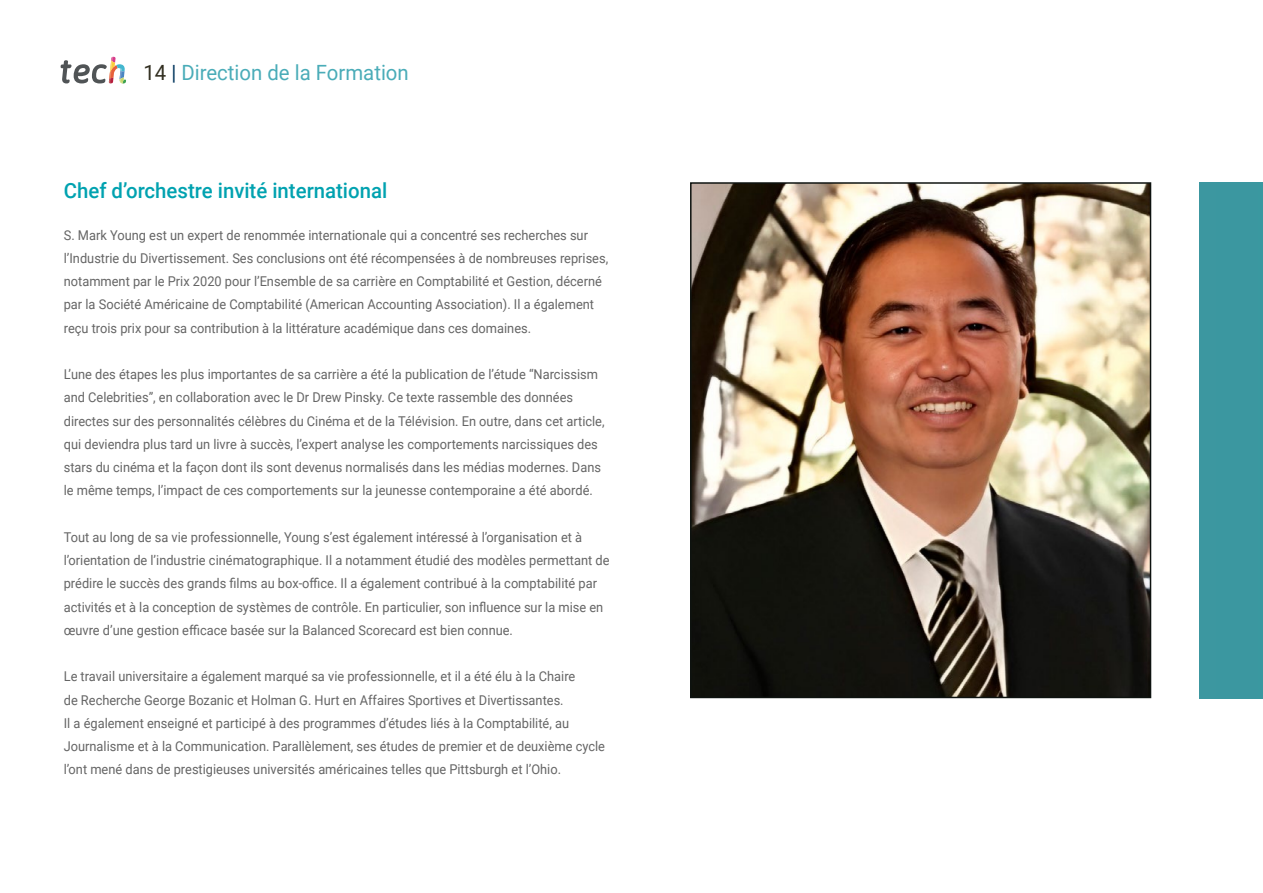
<style>
.page{position:relative;width:1263px;height:893px;background:#fff}
.page>*{position:absolute;margin:0;border:0;box-sizing:border-box;transform-origin:0 0}
.t1{font:500 21px "Roboto";color:#00a2b0}
.t2{font:21px "Roboto";color:#4aacb8}
.t3{font:13.5px/23.2px "Roboto";color:#656565;scale:.95 1}
.s1{color:#312e20}
.s2{color:#00355c}
</style>
<div class="page">
<div style="left:1199px;top:182px;width:64px;height:516px;background:#3b97a0"></div>
<svg style="left:61px;top:57px;width:65px;height:27px"></svg>
<img style="left:693px;top:185px;width:455px;height:510px">
<div style="left:690px;top:182px;width:461px;height:516px;border:2px solid #0e1310"></div>
<h1 class="t2" style="left:144px;top:57px;width:267px"><span class="s1">14</span> <span class="s2">|</span> Direction de la Formation</h1>
<h1 class="t1" style="left:64px;top:176px;width:325px">Chef d’orchestre invité international</h1>
<p class="t3" style="left:64px;top:223px;width:575px">S. Mark Young est un expert de renommée internationale qui a concentré ses recherches sur l’Industrie du Divertissement. Ses conclusions ont été récompensées à de nombreuses reprises, notamment par le Prix 2020 pour l’Ensemble de sa carrière en Comptabilité et Gestion, décerné par la Société Américaine de Comptabilité (American Accounting Association). Il a également reçu trois prix pour sa contribution à la littérature académique dans ces domaines.</p>
<p class="t3" style="left:64px;top:362px;width:571px">L’une des étapes les plus importantes de sa carrière a été la publication de l’étude “Narcissism and Celebrities”, en collaboration avec le Dr Drew Pinsky. Ce texte rassemble des données directes sur des personnalités célèbres du Cinéma et de la Télévision. En outre, dans cet article, qui deviendra plus tard un livre à succès, l’expert analyse les comportements narcissiques des stars du cinéma et la façon dont ils sont devenus normalisés dans les médias modernes. Dans le même temps, l’impact de ces comportements sur la jeunesse contemporaine a été abordé.</p>
<p class="t3" style="left:64px;top:525px;width:576px">Tout au long de sa vie professionnelle, Young s’est également intéressé à l’organisation et à l’orientation de l’industrie cinématographique. Il a notamment étudié des modèles permettant de prédire le succès des grands films au box-office. Il a également contribué à la comptabilité par activités et à la conception de systèmes de contrôle. En particulier, son influence sur la mise en œuvre d’une gestion efficace basée sur la Balanced Scorecard est bien connue.</p>
<p class="t3" style="left:64px;top:664px;width:571px">Le travail universitaire a également marqué sa vie professionnelle, et il a été élu à la Chaire<br>de Recherche George Bozanic et Holman G. Hurt en Affaires Sportives et Divertissantes.<br>Il a également enseigné et participé à des programmes d’études liés à la Comptabilité, au Journalisme et à la Communication. Parallèlement, ses études de premier et de deuxième cycle l’ont mené dans de prestigieuses universités américaines telles que Pittsburgh et l’Ohio.</p>
</div>
